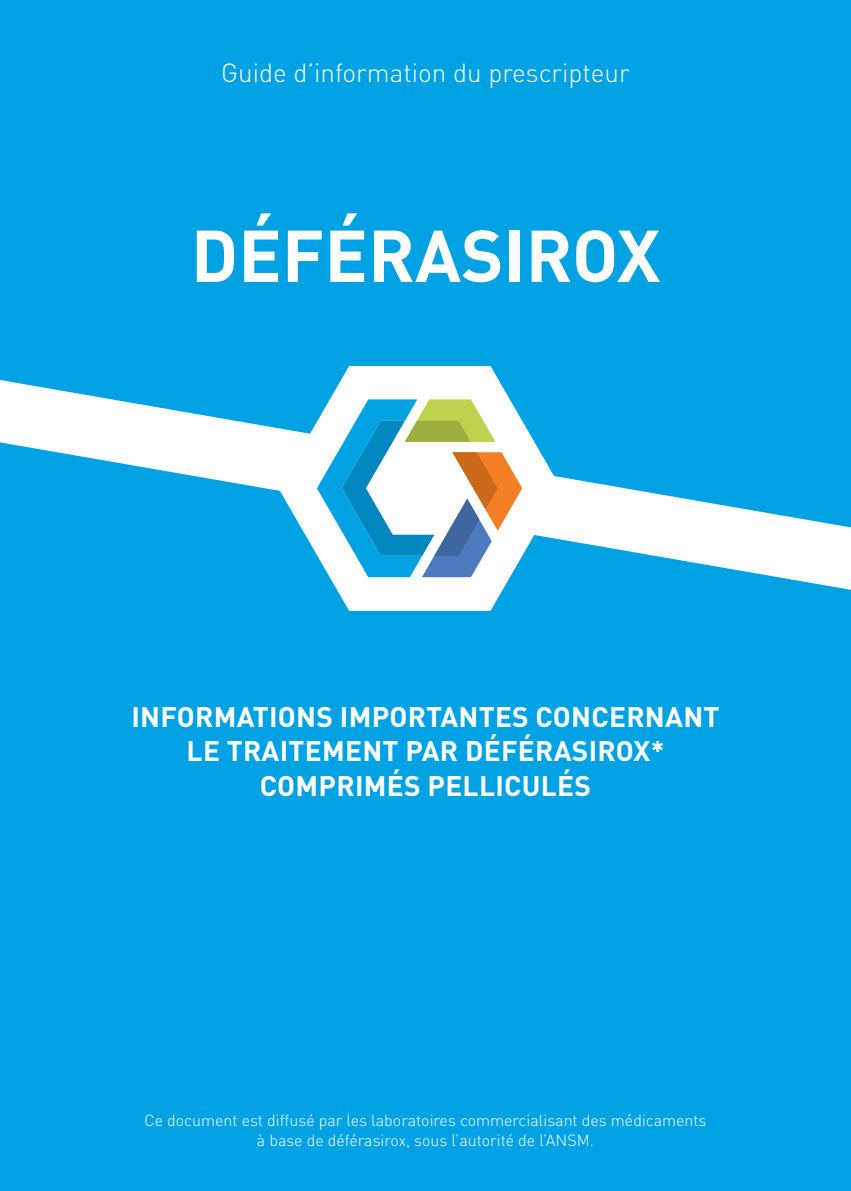
<style>
.page{position:relative;width:851px;height:1191px;background:#fff}
.page>*{position:absolute;margin:0;border:0;box-sizing:border-box;transform-origin:0 0}
.t1{font:700 72px "DINOT";color:#fff}
.t2{font:700 28px/34px "DINOT";letter-spacing:.01em;color:#fff;text-align:center}
.t3{font:300 26px "DINOT";color:#fff}
.t4{font:300 16px/20px "DINOT";color:#fff;text-align:center}
</style>
<div class="page">
<div style="left:0;top:0;width:850px;height:442px;background:#00a2e4"></div>
<div style="left:0;top:442px;width:850px;height:749px;background:#00a2e4"></div>
<svg style="left:278px;top:366px;width:283px;height:245px"></svg>
<svg style="left:317px;top:399px;width:205px;height:178px"></svg>
<h3 class="t3" style="left:221px;top:57px;width:410px">Guide d’information du prescripteur</h3>
<h1 class="t1" style="left:191px;top:209px;width:471px">DÉFÉRASIROX</h1>
<h2 class="t2" style="left:131px;top:699px;width:589px">INFORMATIONS IMPORTANTES CONCERNANT<br>LE TRAITEMENT PAR DÉFÉRASIROX*<br>COMPRIMÉS PELLICULÉS</h2>
<p class="t4" style="left:144px;top:1109px;width:563px">Ce document est diffusé par les laboratoires commercialisant des médicaments à base de déférasirox, sous l’autorité de l’ANSM.</p>
</div>
